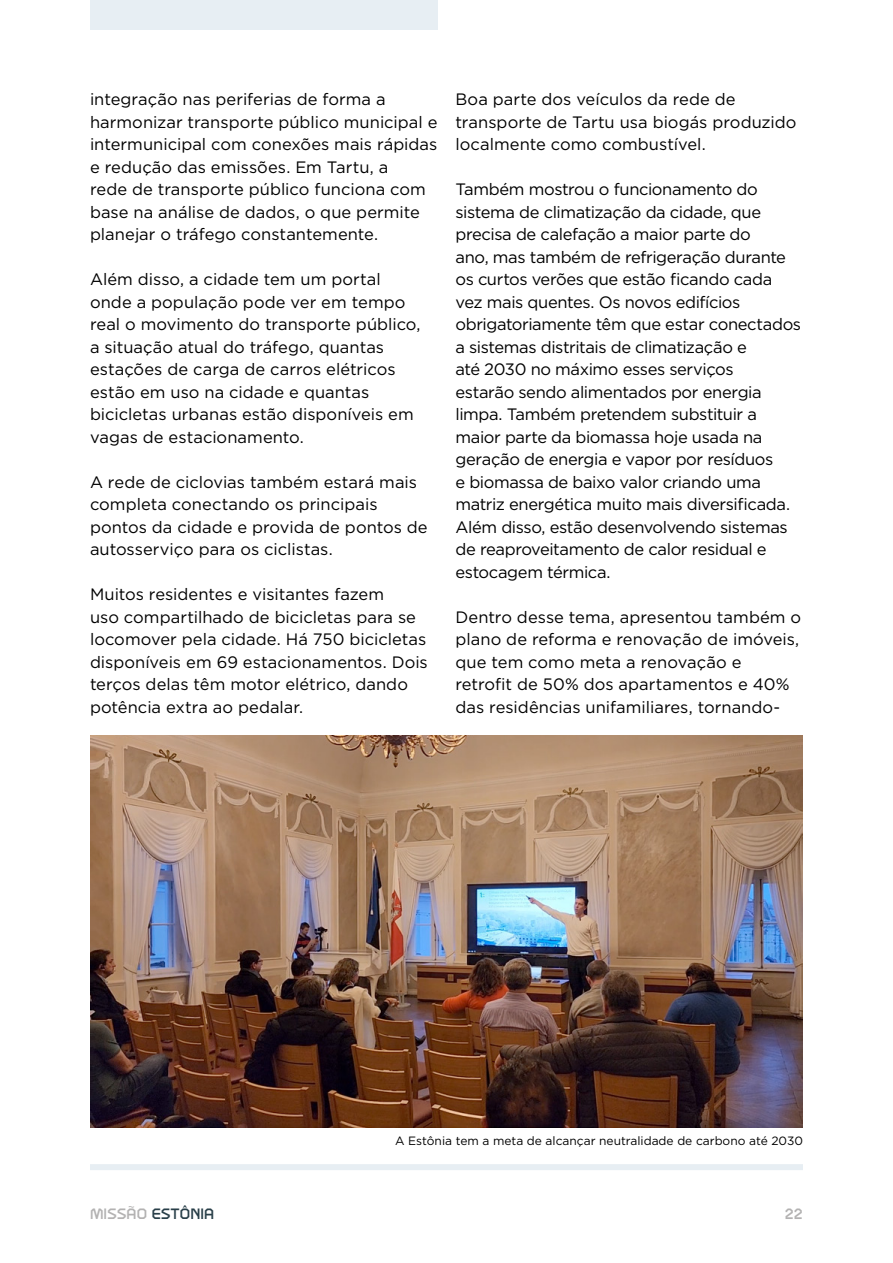
<style>
.page{position:relative;width:893px;height:1263px;background:#fff}
.page>*{position:absolute;margin:0;border:0;box-sizing:border-box;transform-origin:0 0}
.t1{font:16.5px/22.5px "Gotham";letter-spacing:-.005em;color:#000}
.t2{font:16.5px/22.5px "Gotham";letter-spacing:-.025em;color:#000}
.t3{font:15px "GESZOG Regular";letter-spacing:.01em;color:#293f49}
.t4{font:15px "GESZOG Regular";color:#b3b2b2}
.t5{font:12px "Gotham";color:#000}
.s1{color:#b3b2b2}
</style>
<div class="page">
<div style="left:90px;top:1164px;width:713px;height:6px;background:#e7eef3"></div>
<div style="left:90px;top:0;width:347px;height:30px;background:#e7eef3"></div>
<img style="left:90px;top:735px;width:713px;height:393px">
<p class="t1" style="left:90px;top:88px;width:349px">integração nas periferias de forma a harmonizar transporte público municipal e intermunicipal com conexões mais rápidas e redução das emissões. Em Tartu, a<br>rede de transporte público funciona com base na análise de dados, o que permite planejar o tráfego constantemente.</p>
<p class="t1" style="left:90px;top:268px;width:332px">Além disso, a cidade tem um portal onde a população pode ver em tempo real o movimento do transporte público, a situação atual do tráfego, quantas estações de carga de carros elétricos estão em uso na cidade e quantas bicicletas urbanas estão disponíveis em vagas de estacionamento.</p>
<p class="t1" style="left:90px;top:470px;width:339px">A rede de ciclovias também estará mais completa conectando os principais pontos da cidade e provida de pontos de autosserviço para os ciclistas.</p>
<p class="t1" style="left:90px;top:583px;width:339px">Muitos residentes e visitantes fazem<br>uso compartilhado de bicicletas para se locomover pela cidade. Há 750 bicicletas disponíveis em 69 estacionamentos. Dois terços delas têm motor elétrico, dando potência extra ao pedalar.</p>
<p class="t1" style="left:455px;top:88px;width:343px">Boa parte dos veículos da rede de transporte de Tartu usa biogás produzido localmente como combustível.</p>
<p class="t2" style="left:455px;top:178px;width:347px">Também mostrou o funcionamento do sistema de climatização da cidade, que precisa de calefação a maior parte do<br>ano, mas também de refrigeração durante os curtos verões que estão ficando cada vez mais quentes. Os novos edifícios obrigatoriamente têm que estar conectados a sistemas distritais de climatização e<br>até 2030 no máximo esses serviços<br>estarão sendo alimentados por energia limpa. Também pretendem substituir a maior parte da biomassa hoje usada na geração de energia e vapor por resíduos<br>e biomassa de baixo valor criando uma matriz energética muito mais diversificada.<br>Além disso, estão desenvolvendo sistemas de reaproveitamento de calor residual e estocagem térmica.</p>
<p class="t1" style="left:455px;top:605px;width:347px">Dentro desse tema, apresentou também o plano de reforma e renovação de imóveis, que tem como meta a renovação e retrofit de 50% dos apartamentos e 40% das residências unifamiliares, tornando-</p>
<p class="t5" style="left:395px;top:1133px;width:409px">A Estônia tem a meta de alcançar neutralidade de carbono até 2030</p>
<p class="t3" style="left:90px;top:1204px;width:126px"><span class="s1">MISSÃO</span> ESTÔNIA</p>
<p class="t4" style="left:785px;top:1204px;width:20px">22</p>
</div>
